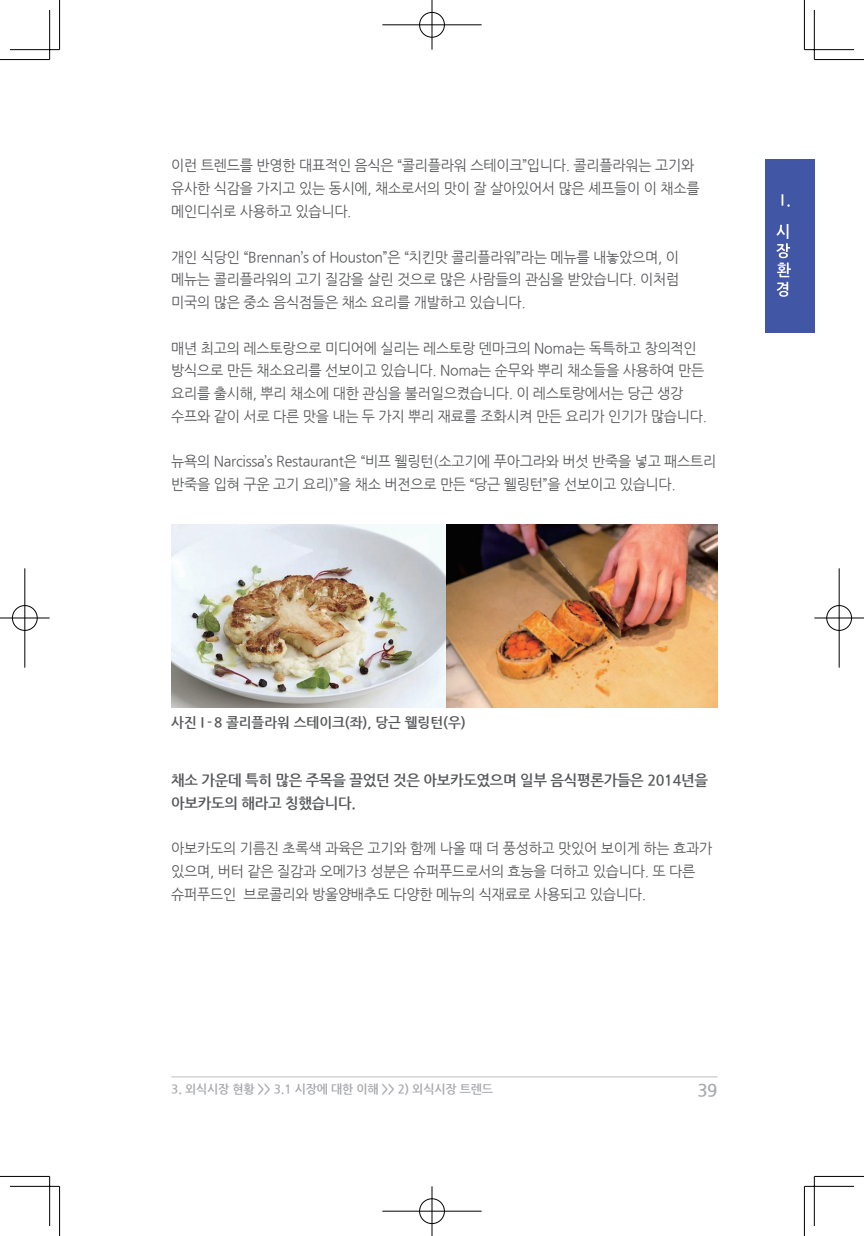
<style>
.page{position:relative;width:864px;height:1236px;background:#fff}
.page>*{position:absolute;margin:0;border:0;box-sizing:border-box;transform-origin:0 0}
.t1{font:700 17.5px "Nanum Gothic";color:#a8a9ad}
.본문강조{font:700 14.88px/22.8px "Nanum Gothic";letter-spacing:-.02em;color:#57585a}
.본문{font:14.53px/22.8px "Nanum Gothic";letter-spacing:-.02em;color:#57585a}
.사진제목{font:700 14px "Nanum Gothic";color:#57585a}
.위치선정_좌{font:700 12.25px "Nanum Gothic";letter-spacing:-.01em;color:#a8a9ad}
</style>
<div class="page">
<hr style="left:171px;top:1076px;width:546px;height:1px;background:#bcbdc0">
<div style="left:764px;top:159px;width:50px;height:173px;background:#4157a6"></div>
<svg style="left:781px;top:194px;width:8px;height:13px"></svg>
<svg style="left:776px;top:224px;width:14px;height:73px"></svg>
<img style="left:171px;top:525px;width:546px;height:182px">
<hr style="left:0;top:59px;width:50px;height:1px;background:#000">
<hr style="left:814px;top:59px;width:49px;height:1px;background:#000">
<hr style="left:0;top:1175px;width:50px;height:1px;background:#000">
<hr style="left:814px;top:1175px;width:49px;height:1px;background:#000">
<hr style="left:59px;top:0;width:1px;height:50px;background:#000">
<hr style="left:59px;top:1186px;width:1px;height:49px;background:#000">
<hr style="left:803px;top:0;width:1px;height:50px;background:#000">
<hr style="left:803px;top:1186px;width:1px;height:49px;background:#000">
<hr style="left:10px;top:49px;width:50px;height:1px;background:#000">
<hr style="left:804px;top:49px;width:49px;height:1px;background:#000">
<hr style="left:10px;top:1185px;width:50px;height:1px;background:#000">
<hr style="left:804px;top:1185px;width:49px;height:1px;background:#000">
<hr style="left:49px;top:10px;width:1px;height:50px;background:#000">
<hr style="left:49px;top:1176px;width:1px;height:49px;background:#000">
<hr style="left:813px;top:10px;width:1px;height:50px;background:#000">
<hr style="left:813px;top:1176px;width:1px;height:49px;background:#000">
<div style="left:418px;top:11px;width:27px;height:27px;border:2px solid #fff;border-radius:50%"></div>
<hr style="left:382px;top:24px;width:99px;height:2px;background:#fff">
<hr style="left:430px;top:0;width:3px;height:50px;background:#fff">
<div style="left:419px;top:12px;width:25px;height:25px;border:1px solid #000;border-radius:50%"></div>
<hr style="left:382px;top:25px;width:99px;height:1px;background:#000">
<hr style="left:431px;top:0;width:1px;height:50px;background:#000">
<div style="left:418px;top:1197px;width:27px;height:27px;border:2px solid #fff;border-radius:50%"></div>
<hr style="left:382px;top:1209px;width:99px;height:3px;background:#fff">
<hr style="left:430px;top:1186px;width:3px;height:49px;background:#fff">
<div style="left:419px;top:1198px;width:25px;height:25px;border:1px solid #000;border-radius:50%"></div>
<hr style="left:382px;top:1210px;width:99px;height:1px;background:#000">
<hr style="left:431px;top:1186px;width:1px;height:49px;background:#000">
<div style="left:11px;top:604px;width:27px;height:27px;border:2px solid #fff;border-radius:50%"></div>
<hr style="left:0;top:616px;width:50px;height:3px;background:#fff">
<hr style="left:24px;top:568px;width:2px;height:99px;background:#fff">
<div style="left:12px;top:605px;width:25px;height:25px;border:1px solid #000;border-radius:50%"></div>
<hr style="left:0;top:617px;width:50px;height:1px;background:#000">
<hr style="left:25px;top:568px;width:1px;height:99px;background:#000">
<div style="left:825px;top:604px;width:27px;height:27px;border:2px solid #fff;border-radius:50%"></div>
<hr style="left:814px;top:616px;width:49px;height:3px;background:#fff">
<hr style="left:837px;top:568px;width:3px;height:99px;background:#fff">
<div style="left:826px;top:605px;width:25px;height:25px;border:1px solid #000;border-radius:50%"></div>
<hr style="left:814px;top:617px;width:49px;height:1px;background:#000">
<hr style="left:838px;top:568px;width:1px;height:99px;background:#000">
<p class="본문" style="left:171px;top:155px;width:529px">이런 트렌드를 반영한 대표적인 음식은 “콜리플라워 스테이크”입니다. 콜리플라워는 고기와 유사한 식감을 가지고 있는 동시에, 채소로서의 맛이 잘 살아있어서 많은 셰프들이 이 채소를 메인디쉬로 사용하고 있습니다.</p>
<p class="본문" style="left:171px;top:246px;width:509px;text-align:justify">개인 식당인 “Brennan’s of Houston”은 “치킨맛 콜리플라워”라는 메뉴를 내놓았으며, 이 메뉴는 콜리플라워의 고기 질감을 살린 것으로 많은 사람들의 관심을 받았습니다. 이처럼 미국의 많은 중소 음식점들은 채소 요리를 개발하고 있습니다.</p>
<p class="본문" style="left:171px;top:337px;width:537px">매년 최고의 레스토랑으로 미디어에 실리는 레스토랑 덴마크의 Noma는 독특하고 창의적인 방식으로 만든 채소요리를 선보이고 있습니다. Noma는 순무와 뿌리 채소들을 사용하여 만든 요리를 출시해, 뿌리 채소에 대한 관심을 불러일으켰습니다. 이 레스토랑에서는 당근 생강 수프와 같이 서로 다른 맛을 내는 두 가지 뿌리 재료를 조화시켜 만든 요리가 인기가 많습니다.</p>
<p class="본문" style="left:171px;top:450px;width:546px">뉴욕의 Narcissa’s Restaurant은 “비프 웰링턴(소고기에 푸아그라와 버섯 반죽을 넣고 패스트리 반죽을 입혀 구운 고기 요리)”을 채소 버전으로 만든 “당근 웰링턴”을 선보이고 있습니다.</p>
<p class="사진제목" style="left:171px;top:715px;width:296px">사진 I - 8 콜리플라워 스테이크(좌), 당근 웰링턴(우)</p>
<p class="본문강조" style="left:171px;top:769px;width:538px">채소 가운데 특히 많은 주목을 끌었던 것은 아보카도였으며 일부 음식평론가들은 2014년을 아보카도의 해라고 칭했습니다.</p>
<p class="본문" style="left:171px;top:837px;width:542px">아보카도의 기름진 초록색 과육은 고기와 함께 나올 때 더 풍성하고 맛있어 보이게 하는 효과가 있으며, 버터 같은 질감과 오메가3 성분은 슈퍼푸드로서의 효능을 더하고 있습니다. 또 다른 슈퍼푸드인 브로콜리와 방울양배추도 다양한 메뉴의 식재료로 사용되고 있습니다.</p>
<p class="위치선정_좌" style="left:171px;top:1083px;width:323px">3. 외식시장 현황 &gt;&gt; 3.1 시장에 대한 이해 &gt;&gt; 2) 외식시장 트렌드</p>
<p class="t1" style="left:697px;top:1082px;width:22px">39</p>
</div>
